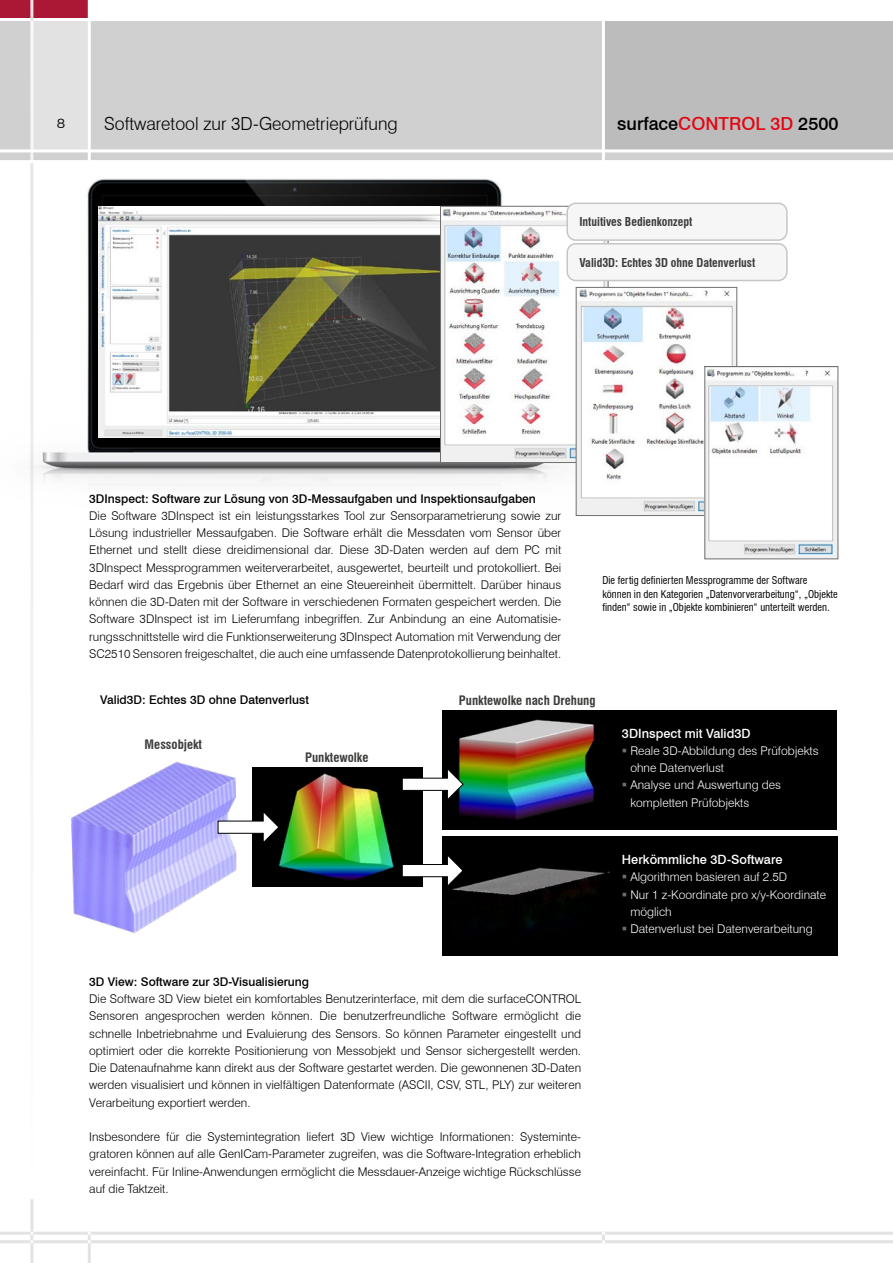
<style>
.page{position:relative;width:893px;height:1263px;background:#fff}
.page>*{position:absolute;margin:0;border:0;box-sizing:border-box;transform-origin:0 0}
.t1{font:300 18px "Swiss 721 BT";color:#000}
.t2{font:500 18px "Swiss 721 BT";color:#000}
.t3{font:300 13.5px "Swiss 721 BT";color:#000;scale:1.18 1}
.t4{font:700 condensed 12.75px "Swiss 721 BT";color:#3c3c3b}
.t5{font:500 12.75px "Swiss 721 BT";color:#fff}
.t6{font:300 12px/17.2px "Swiss 721 BT";color:#000;text-align:justify}
.t7{font:300 12px/17.2px "Swiss 721 BT";color:#fff}
.t8{font:500 12px "Swiss 721 BT";color:#000}
.t9{font:700 condensed 12px "Swiss 721 BT";color:#3c3c3b}
.t10{font:condensed 10.5px/13.5px "Swiss 721 BT";color:#000}
.s1{color:#e30613}
</style>
<div class="page">
<div style="left:0;top:21px;width:893px;height:141px;background:#d0d0d0"></div>
<div style="left:605px;top:21px;width:288px;height:128px;background:#bcbcbc"></div>
<div style="left:32px;top:21px;width:57px;height:130px;background:#e2e2e2"></div>
<div style="left:0;top:0;width:89px;height:18px;background:#aa1836"></div>
<hr style="left:88px;top:0;width:3px;height:163px;background:#fff">
<hr style="left:602px;top:17px;width:3px;height:145px;background:#fff">
<hr style="left:0;top:149px;width:893px;height:3px;background:#fff">
<hr style="left:0;top:160px;width:893px;height:3px;background:#fff">
<hr style="left:0;top:1240px;width:893px;height:3px;background:#e3e3e3">
<hr style="left:0;top:1232px;width:893px;height:3px;background:#e3e3e3">
<hr style="left:30px;top:1199px;width:3px;height:64px;background:#e3e3e3">
<hr style="left:88px;top:1232px;width:3px;height:31px;background:#e3e3e3">
<svg style="left:602px;top:1232px;width:3px;height:11px"></svg>
<hr style="left:30px;top:0;width:3px;height:1204px;background:#e3e3e3">
<img style="left:30px;top:171px;width:577px;height:349px">
<img style="left:98px;top:206px;width:342px;height:232px">
<img style="left:291px;top:768px;width:131px;height:119px">
<div style="left:442px;top:837px;width:396px;height:119px;background:#000"></div>
<img style="left:452px;top:867px;width:158px;height:63px">
<img style="left:442px;top:208px;width:164px;height:253px">
<div style="left:440px;top:206px;width:168px;height:257px;border:1px solid #706f6f"></div>
<img style="left:578px;top:289px;width:157px;height:225px">
<div style="left:576px;top:287px;width:161px;height:229px;border:1px solid #706f6f"></div>
<img style="left:707px;top:368px;width:129px;height:189px">
<div style="left:705px;top:366px;width:133px;height:193px;border:1px solid #706f6f"></div>
<div style="left:567px;top:203px;width:220px;height:37px;background:#f6f6f6;border-radius:9px"></div>
<div style="left:566px;top:203px;width:222px;height:38px;border:2px solid #c6c6c6;border-radius:9px"></div>
<div style="left:567px;top:244px;width:220px;height:36px;background:#f6f6f6;border-radius:9px"></div>
<div style="left:566px;top:243px;width:222px;height:38px;border:2px solid #c6c6c6;border-radius:9px"></div>
<svg style="left:402px;top:854px;width:62px;height:33px"></svg>
<div style="left:442px;top:710px;width:395px;height:119px;background:#000"></div>
<img style="left:458px;top:719px;width:137px;height:101px">
<svg style="left:402px;top:768px;width:62px;height:33px"></svg>
<img style="left:71px;top:761px;width:220px;height:173px">
<svg style="left:218px;top:811px;width:61px;height:33px"></svg>
<p class="t3" style="left:57px;top:115px;width:9px">8</p>
<h1 class="t1" style="left:104px;top:113px;width:295px">Softwaretool zur 3D-Geometrieprüfung</h1>
<h1 class="t2" style="left:617px;top:113px;width:223px">surface<span class="s1">CONTROL 3D</span> 2500</h1>
<p class="t9" style="left:579px;top:215px;width:114px">Intuitives Bedienkonzept</p>
<p class="t9" style="left:579px;top:255px;width:177px">Valid3D: Echtes 3D ohne Datenverlust</p>
<p class="t8" style="left:89px;top:491px;width:448px">3DInspect: Software zur Lösung von 3D-Messaufgaben und Inspektionsaufgaben</p>
<p class="t6" style="left:89px;top:507px;width:473px">Die Software 3DInspect ist ein leistungsstarkes Tool zur Sensorparametrierung sowie zur Lösung industrieller Messaufgaben. Die Software erhält die Messdaten vom Sensor über Ethernet und stellt diese dreidimensional dar. Diese 3D-Daten werden auf dem PC mit 3DInspect Messprogrammen weiterverarbeitet, ausgewertet, beurteilt und protokolliert. Bei Bedarf wird das Ergebnis über Ethernet an eine Steuereinheit übermittelt. Darüber hinaus können die 3D-Daten mit der Software in verschiedenen Formaten gespeichert werden. Die Software 3DInspect ist im Lieferumfang inbegriffen. Zur Anbindung an eine Automatisie&shy;rungsschnittstelle wird die Funktionserweiterung 3DInspect Automation mit Verwendung der SC2510 Sensoren freigeschaltet, die auch eine umfassende Datenprotokollierung beinhaltet.</p>
<p class="t10" style="left:602px;top:573px;width:237px">Die fertig definierten Messprogramme der Software können in den Kategorien „Datenvorverarbeitung“, „Objekte finden“ sowie in „Objekte kombinieren“ unterteilt werden.</p>
<p class="t8" style="left:100px;top:693px;width:210px">Valid3D: Echtes 3D ohne Datenverlust</p>
<p class="t4" style="left:145px;top:737px;width:59px">Messobjekt</p>
<p class="t4" style="left:305px;top:749px;width:65px">Punktewolke</p>
<p class="t4" style="left:459px;top:692px;width:138px">Punktewolke nach Drehung</p>
<p class="t8" style="left:89px;top:974px;width:221px">3D View: Software zur 3D-Visualisierung</p>
<p class="t6" style="left:89px;top:990px;width:493px">Die Software 3D View bietet ein komfortables Benutzerinterface, mit dem die surfaceCONTROL Sensoren angesprochen werden können. Die benutzerfreundliche Software ermöglicht die schnelle Inbetriebnahme und Evaluierung des Sensors. So können Parameter eingestellt und optimiert oder die korrekte Positionierung von Messobjekt und Sensor sichergestellt werden.<br>Die Datenaufnahme kann direkt aus der Software gestartet werden. Die gewonnenen 3D-Daten werden visualisiert und können in vielfältigen Datenformate (ASCII, CSV, STL, PLY) zur weiteren Verarbeitung exportiert werden.</p>
<p class="t6" style="left:89px;top:1128px;width:493px">Insbesondere für die Systemintegration liefert 3D View wichtige Informationen: Systeminte&shy;gratoren können auf alle GenICam-Parameter zugreifen, was die Software-Integration erheblich vereinfacht. Für Inline-Anwendungen ermöglicht die Messdauer-Anzeige wichtige Rückschlüsse auf die Taktzeit.</p>
<p class="t5" style="left:622px;top:725px;width:130px">3DInspect mit Valid3D</p>
<p class="t7" style="left:630px;top:742px;width:190px">Reale 3D-Abbildung des Prüfobjekts ohne Datenverlust<br>Analyse und Auswertung des kompletten Prüfobjekts</p>
<p class="t5" style="left:622px;top:852px;width:162px">Herkömmliche 3D-Software</p>
<p class="t7" style="left:630px;top:868px;width:197px">Algorithmen basieren auf 2.5D<br>Nur 1 z-Koordinate pro x/y-Koordinate möglich<br>Datenverlust bei Datenverarbeitung</p>
</div>
